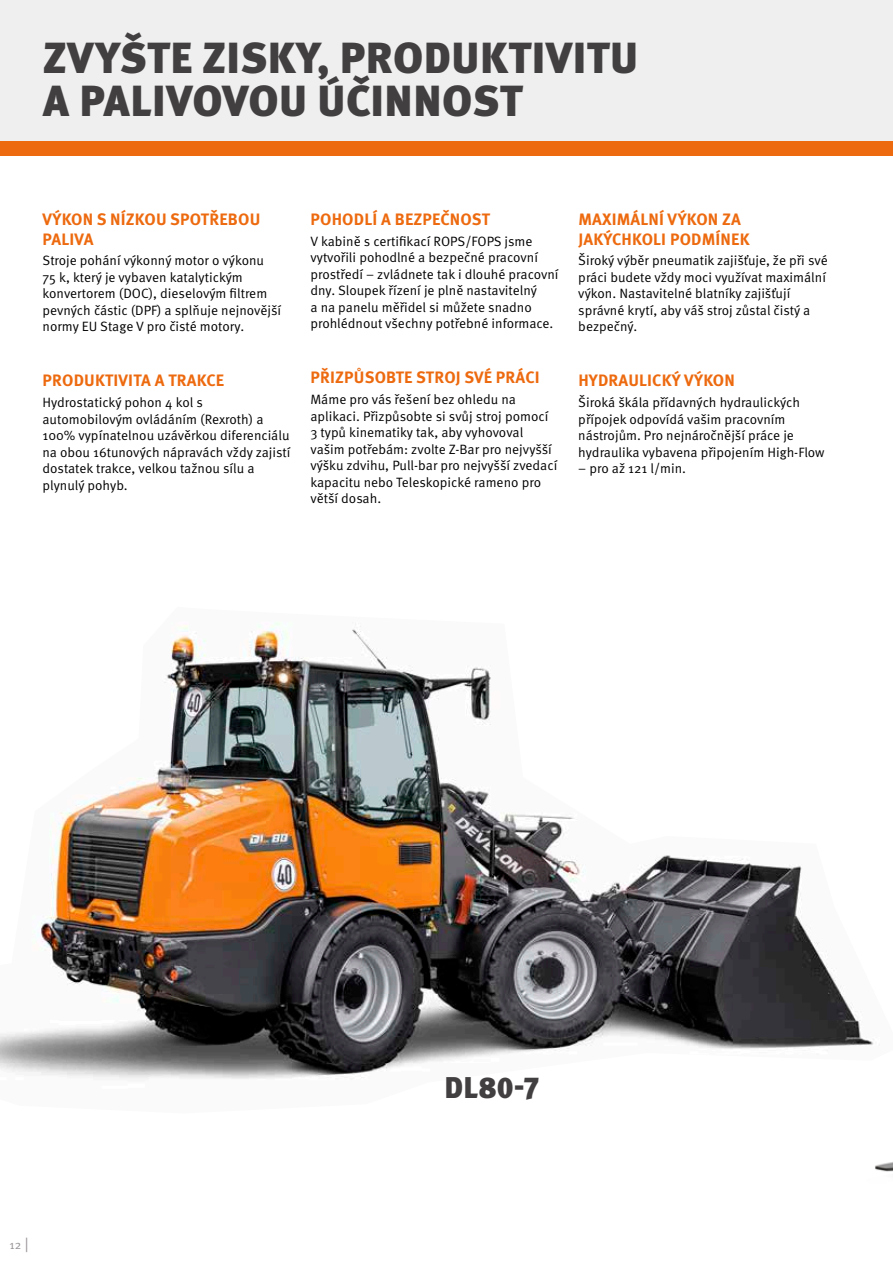
<style>
.page{position:relative;width:893px;height:1263px;background:#fff}
.page>*{position:absolute;margin:0;border:0;box-sizing:border-box;transform-origin:0 0}
.t1{font:900 43.5px/43.5px "Meta Pro";letter-spacing:.01em;color:#423f41}
.t2{font:900 30px "Meta Pro";color:#423f41}
.t3{font:700 16.5px/19.5px "Meta Pro";letter-spacing:.01em;color:#ed6a0f}
.t4{font:13.5px/16.5px "Meta Pro Norm";color:#000}
.t5{font:12px "Meta Pro Norm";color:#979296}
.s1{font-size:15px}
</style>
<div class="page">
<div style="left:0;top:0;width:893px;height:141px;background:#efefef"></div>
<div style="left:0;top:141px;width:893px;height:15px;background:#ed6a0f"></div>
<img style="left:0;top:622px;width:874px;height:457px">
<img style="left:875px;top:1162px;width:18px;height:10px">
<h1 class="t1" style="left:43px;top:34px;width:597px">ZVYŠTE ZISKY, PRODUKTIVITU<br>A PALIVOVOU ÚČINNOST</h1>
<p class="t3" style="left:43px;top:209px;width:219px">VÝKON S NÍZKOU SPOTŘEBOU<br>PALIVA</p>
<p class="t4" style="left:43px;top:251px;width:240px">Stroje pohání výkonný motor o výkonu<br>75 k, který je vybaven katalytickým konvertorem (DOC), dieselovým filtrem pevných částic (DPF) a splňuje nejnovější normy EU Stage V pro čisté motory.</p>
<p class="t3" style="left:43px;top:370px;width:183px">PRODUKTIVITA A TRAKCE</p>
<p class="t4" style="left:43px;top:393px;width:249px">Hydrostatický pohon 4 kol s automobilovým ovládáním (Rexroth) a 100% vypínatelnou uzávěrkou diferenciálu na obou 16tunových nápravách vždy zajistí dostatek trakce, velkou tažnou sílu a plynulý pohyb.</p>
<p class="t3" style="left:310px;top:209px;width:181px">POHODLÍ A BEZPEČNOST</p>
<p class="t4" style="left:310px;top:232px;width:250px">V kabině s certifikací ROPS/FOPS jsme vytvořili pohodlné a bezpečné pracovní prostředí – zvládnete tak i dlouhé pracovní dny. Sloupek řízení je plně nastavitelný<br>a na panelu měřidel si můžete snadno prohlédnout všechny potřebné informace.</p>
<p class="t3" style="left:310px;top:367px;width:231px">PŘIZPŮSOBTE STROJ SVÉ PRÁCI</p>
<p class="t4" style="left:310px;top:390px;width:248px">Máme pro vás řešení bez ohledu na aplikaci. Přizpůsobte si svůj stroj pomocí 3 typů kinematiky tak, aby vyhovoval vašim potřebám: zvolte Z-Bar pro nejvyšší výšku zdvihu, Pull-bar pro nejvyšší zvedací kapacitu nebo Teleskopické rameno pro větší dosah.</p>
<p class="t3" style="left:578px;top:209px;width:173px">MAXIMÁLNÍ VÝKON ZA<br>JAKÝCHKOLI PODMÍNEK</p>
<p class="t4" style="left:578px;top:251px;width:251px">Široký výběr pneumatik zajišťuje, že při své práci budete vždy moci využívat maximální výkon. Nastavitelné blatníky zajišťují správné krytí, aby váš stroj zůstal čistý a bezpečný.</p>
<p class="t3" style="left:578px;top:370px;width:158px">HYDRAULICKÝ VÝKON</p>
<p class="t4" style="left:578px;top:393px;width:248px">Široká škála přídavných hydraulických přípojek odpovídá vašim pracovním nástrojům. Pro nejnáročnější práce je hydraulika vybavena připojením High-Flow</p>
<p class="t4" style="left:578px;top:459px;width:109px">– pro až 121 l/min.</p>
<p class="t5" style="left:10px;top:1235px;width:21px">12 <span class="s1">|</span></p>
<h2 class="t2" style="left:444px;top:1064px;width:96px">DL80-7</h2>
</div>
